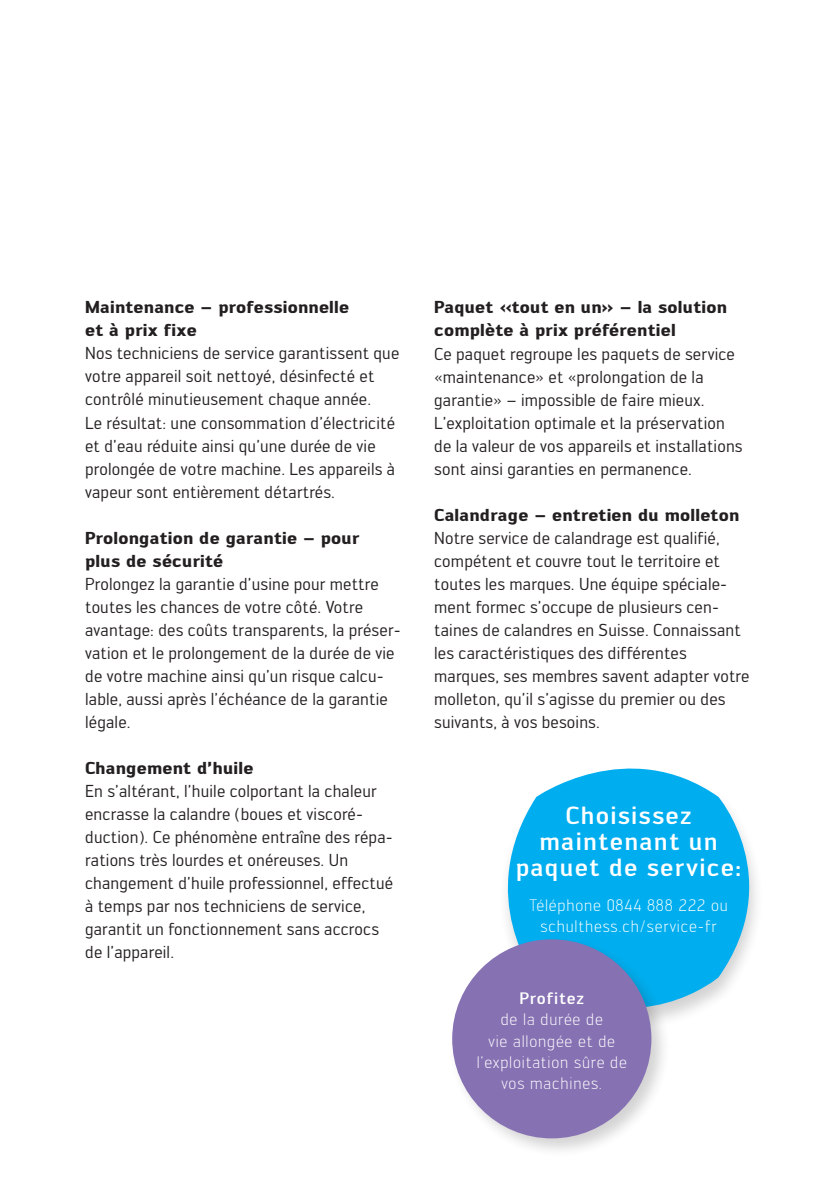
<style>
.page{position:relative;width:840px;height:1191px;background:#fff}
.page>*{position:absolute;margin:0;border:0;box-sizing:border-box;transform-origin:0 0}
.t1{font:500 24.4px/26.2px "Engel";letter-spacing:.05em;color:#fff;text-align:center}
.t2{font:17px/23px "Engel";letter-spacing:.01em;color:#231f20}
.t3{font:700 17px/23px "Engel";letter-spacing:.01em;color:#231f20}
.t4{font:300 16.4px/21.2px "Engel";letter-spacing:.05em;color:#fff;text-align:center}
.t5{font:500 16.4px "Engel";letter-spacing:.05em;color:#fff}
</style>
<div class="page">
<svg style="left:506px;top:768px;width:250px;height:250px;fill:#00aeef"></svg>
<div style="left:447px;top:935px;width:224px;height:223px;background:#231f20;opacity:.2"></div>
<div style="left:452px;top:939px;width:199px;height:199px;background:#8671b3;border-radius:50%"></div>
<p class="t3" style="left:85px;top:297px;width:265px">Maintenance – professionnelle et à prix fixe</p>
<p class="t2" style="left:85px;top:344px;width:315px">Nos techniciens de service garantissent que votre appareil soit nettoyé, désinfecté et contrôlé minutieusement chaque année.<br>Le résultat: une consommation d’électricité et d’eau réduite ainsi qu’une durée de vie prolongée de votre machine. Les appareils à vapeur sont entièrement détartrés.</p>
<p class="t3" style="left:85px;top:527px;width:275px">Prolongation de garantie – pour plus de sécurité</p>
<p class="t2" style="left:85px;top:574px;width:317px">Prolongez la garantie d’usine pour mettre toutes les chances de votre côté. Votre avantage: des coûts transparents, la préser&shy;vation et le prolongement de la durée de vie de votre machine ainsi qu’un risque calcu&shy;lable, aussi après l’échéance de la garantie légale.</p>
<p class="t3" style="left:85px;top:757px;width:170px">Changement d’huile</p>
<p class="t2" style="left:85px;top:781px;width:309px">En s’altérant, l’huile colportant la chaleur encrasse la calandre (boues et viscoré&shy;duction). Ce phénomène entraîne des répa&shy;rations très lourdes et onéreuses. Un changement d’huile professionnel, effectué à temps par nos techniciens de service, garantit un fonctionnement sans accrocs de l’appareil.</p>
<p class="t3" style="left:434px;top:297px;width:294px">Paquet «tout en un» – la solution complète à prix préférentiel</p>
<p class="t2" style="left:434px;top:344px;width:310px">Ce paquet regroupe les paquets de service «maintenance» et «prolongation de la garantie» – impossible de faire mieux.<br>L’exploitation optimale et la préservation de la valeur de vos appareils et installations sont ainsi garanties en permanence.</p>
<p class="t3" style="left:434px;top:504px;width:306px">Calandrage – entretien du molleton</p>
<p class="t2" style="left:434px;top:528px;width:316px">Notre service de calandrage est qualifié, compétent et couvre tout le territoire et toutes les marques. Une équipe spéciale&shy;ment formec s’occupe de plusieurs cen&shy;taines de calandres en Suisse. Connaissant les caractéristiques des différentes marques, ses membres savent adapter votre molleton, qu’il s’agisse du premier ou des suivants, à vos besoins.</p>
<h1 class="t1" style="left:515px;top:804px;width:227px">Choisissez maintenant un paquet de service:</h1>
<p class="t4" style="left:529px;top:896px;width:200px">Téléphone 0844 888 222 ou schulthess.ch/service-fr</p>
<p class="t5" style="left:519px;top:992px;width:66px">Profitez</p>
<p class="t4" style="left:476px;top:1010px;width:152px">de la durée de<br>vie allongée et de l’exploitation sûre de vos machines.</p>
</div>
